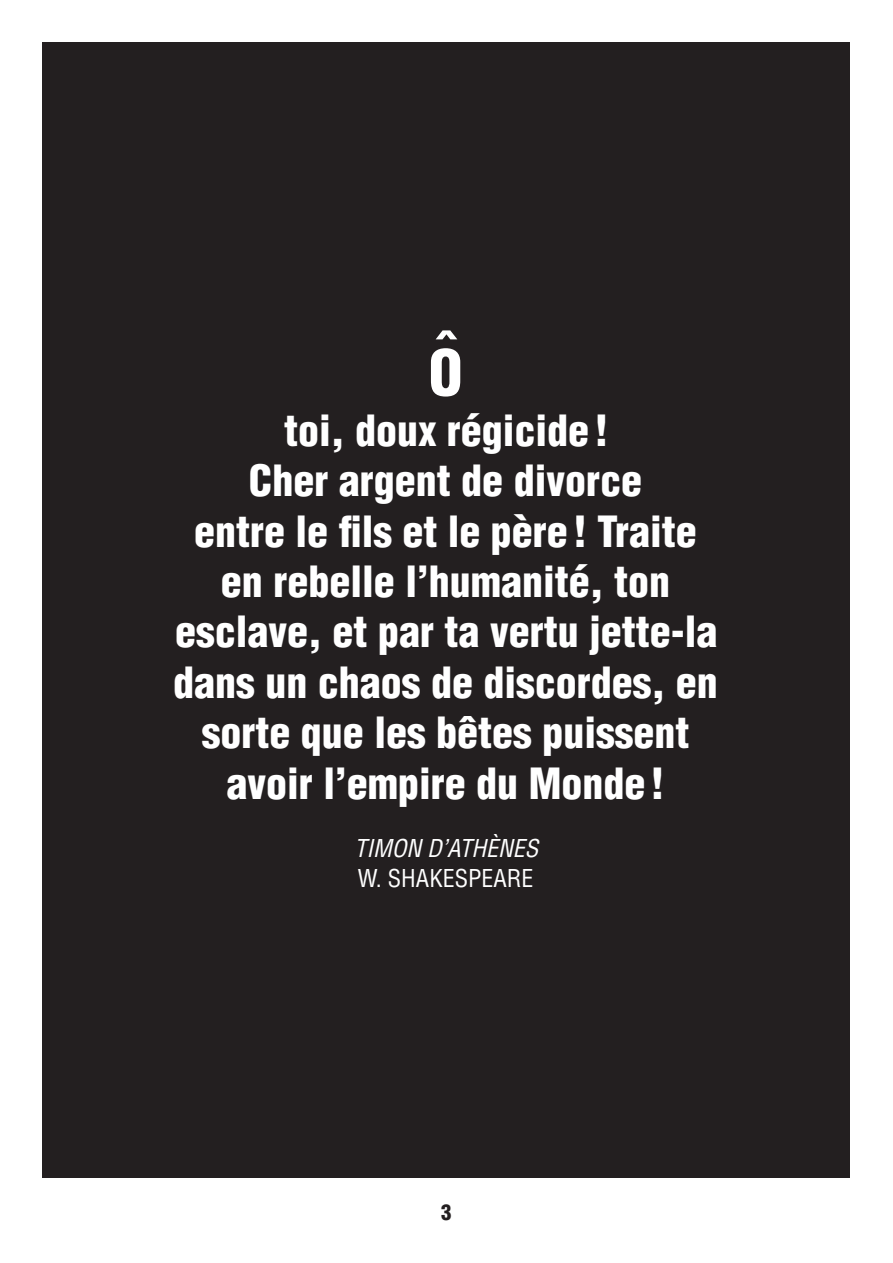
<style>
.page{position:relative;width:893px;height:1263px;background:#fff}
.page>*{position:absolute;margin:0;border:0;box-sizing:border-box;transform-origin:0 0}
.t1{font:900 condensed 61.5px "Helvetica";color:#fff}
.t2{font:900 condensed 42px/50.4px "Helvetica";color:#fff;text-align:center}
.t3{font:italic condensed 24px "Helvetica";color:#fff}
.t4{font:condensed 24px "Helvetica";color:#fff}
.t5{font:900 condensed 21px "Helvetica";color:#231f20}
</style>
<div class="page">
<div style="left:43px;top:43px;width:807px;height:1135px;background:#231f20"></div>
<svg style="left:436px;top:330px;width:21px;height:9px"></svg>
<h1 class="t1" style="left:428px;top:334px;width:36px">O</h1>
<p class="t2" style="left:173px;top:405px;width:546px">toi, doux régicide!<br>Cher argent de divorce<br>entre le fils et le père ! Traite en rebelle l’humanité, ton esclave, et par ta vertu jette-la dans un chaos de discordes, en sorte que les bêtes puissent avoir l’empire du Monde !</p>
<p class="t3" style="left:355px;top:833px;width:185px">TIMON D’ATHÈNES</p>
<p class="t4" style="left:358px;top:863px;width:177px">W. SHAKESPEARE</p>
<p class="t5" style="left:441px;top:1199px;width:12px">3</p>
</div>
